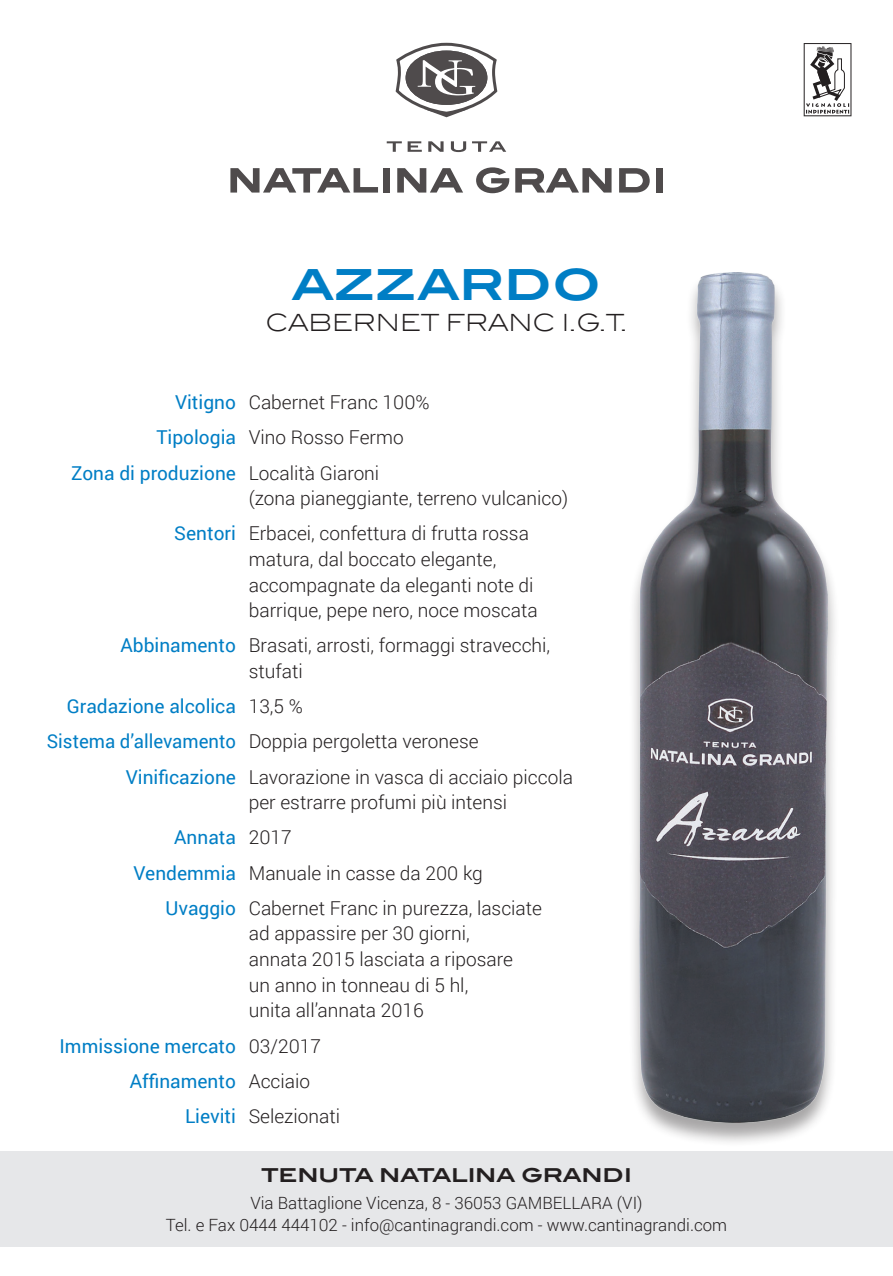
<style>
.page{position:relative;width:893px;height:1276px;background:#fff}
.page>*{position:absolute;margin:0;border:0;box-sizing:border-box;transform-origin:0 0}
.t1{font:700 42.75px "Blair ITC Std";letter-spacing:.005em;color:#007ec5}
.t2{font:300 23.62px "Blair ITC Std";color:#231f20}
.t3{font:300 19.12px/25.7px "Roboto";color:#231f20}
.t4{font:19.12px "Roboto";color:#007ec5}
.t5{font:700 19.12px "Blair ITC Std";letter-spacing:-.01em;color:#231f20}
.t6{font:300 16.88px "Roboto";color:#231f20}
.s1{font-weight:400;color:#007ec5}
.s2{font-weight:300;color:#231f20}
</style>
<div class="page">
<div style="left:0;top:1151px;width:893px;height:96px;background:#e6e7e9"></div>
<svg style="left:230px;top:168px;width:148px;height:25px"></svg>
<div style="left:383px;top:168px;width:7px;height:25px;background:#4f4b4c"></div>
<svg style="left:397px;top:168px;width:66px;height:25px"></svg>
<svg style="left:476px;top:167px;width:33px;height:26px"></svg>
<svg style="left:515px;top:168px;width:97px;height:25px"></svg>
<svg style="left:619px;top:168px;width:31px;height:25px"></svg>
<div style="left:656px;top:168px;width:6px;height:25px;background:#4f4b4c"></div>
<svg style="left:387px;top:141px;width:15px;height:11px"></svg>
<svg style="left:408px;top:141px;width:14px;height:11px"></svg>
<svg style="left:428px;top:141px;width:16px;height:11px"></svg>
<svg style="left:451px;top:141px;width:15px;height:11px"></svg>
<svg style="left:472px;top:141px;width:34px;height:11px"></svg>
<svg style="left:395px;top:42px;width:103px;height:75px"></svg>
<div style="left:627px;top:273px;width:213px;height:874px;background:#231f20;opacity:.4"></div>
<img style="left:640px;top:272px;width:187px;height:851px">
<svg style="left:804px;top:43px;width:47px;height:73px"></svg>
<p class="t1" style="left:292px;top:258px;width:311px">AZZARDO</p>
<p class="t2" style="left:266px;top:309px;width:363px">CABERNET FRANC I.G.T.</p>
<p class="t3" style="left:175px;top:389px;width:256px"><span class="s1">Vitigno</span> Cabernet Franc 100%</p>
<p class="t3" style="left:156px;top:424px;width:249px"><span class="s1">Tipologia</span> Vino Rosso Fermo</p>
<p class="t4" style="left:71px;top:459px;width:310px">Zona di produzione <span class="s2">Località Giaroni</span></p>
<p class="t3" style="left:249px;top:485px;width:321px">(zona pianeggiante, terreno vulcanico)</p>
<p class="t3" style="left:174px;top:520px;width:356px"><span class="s1">Sentori</span> Erbacei, confettura di frutta rossa</p>
<p class="t3" style="left:249px;top:546px;width:249px">matura, dal boccato elegante,</p>
<p class="t3" style="left:249px;top:571px;width:291px">accompagnate da eleganti note di barrique, pepe nero, noce moscata</p>
<p class="t3" style="left:120px;top:632px;width:431px"><span class="s1">Abbinamento</span> Brasati, arrosti, formaggi stravecchi,</p>
<p class="t3" style="left:249px;top:658px;width:56px">stufati</p>
<p class="t4" style="left:67px;top:693px;width:238px">Gradazione alcolica <span class="s2">13,5 %</span></p>
<p class="t3" style="left:47px;top:728px;width:433px"><span class="s1">Sistema d’allevamento</span> Doppia pergoletta veronese</p>
<p class="t3" style="left:249px;top:763px;width:326px;text-indent:-123px"><span class="s1">Vinificazione</span> Lavorazione in vasca di acciaio piccola per estrarre profumi più intensi</p>
<p class="t4" style="left:174px;top:824px;width:119px">Annata <span class="s2">2017</span></p>
<p class="t3" style="left:134px;top:859px;width:351px"><span class="s1">Vendemmia</span> Manuale in casse da 200 kg</p>
<p class="t3" style="left:166px;top:894px;width:378px"><span class="s1">Uvaggio</span> Cabernet Franc in purezza, lasciate</p>
<p class="t3" style="left:249px;top:920px;width:222px">ad appassire per 30 giorni,</p>
<p class="t3" style="left:249px;top:946px;width:266px">annata 2015 lasciata a riposare</p>
<p class="t3" style="left:249px;top:971px;width:221px">un anno in tonneau di 5 hl,</p>
<p class="t3" style="left:249px;top:997px;width:176px">unita all’annata 2016</p>
<p class="t4" style="left:60px;top:1032px;width:263px">Immissione mercato <span class="s2">03/2017</span></p>
<p class="t4" style="left:130px;top:1067px;width:182px">Affinamento <span class="s2">Acciaio</span></p>
<p class="t3" style="left:185px;top:1102px;width:157px"><span class="s1">Lieviti</span> Selezionati</p>
<p class="t5" style="left:261px;top:1163px;width:372px">TENUTA NATALINA GRANDI</p>
<p class="t6" style="left:250px;top:1191px;width:394px">Via Battaglione Vicenza, 8 - 36053 GAMBELLARA (VI)</p>
<p class="t6" style="left:166px;top:1213px;width:563px">Tel. e Fax 0444 444102 - info@cantinagrandi.com - www.cantinagrandi.com</p>
</div>
